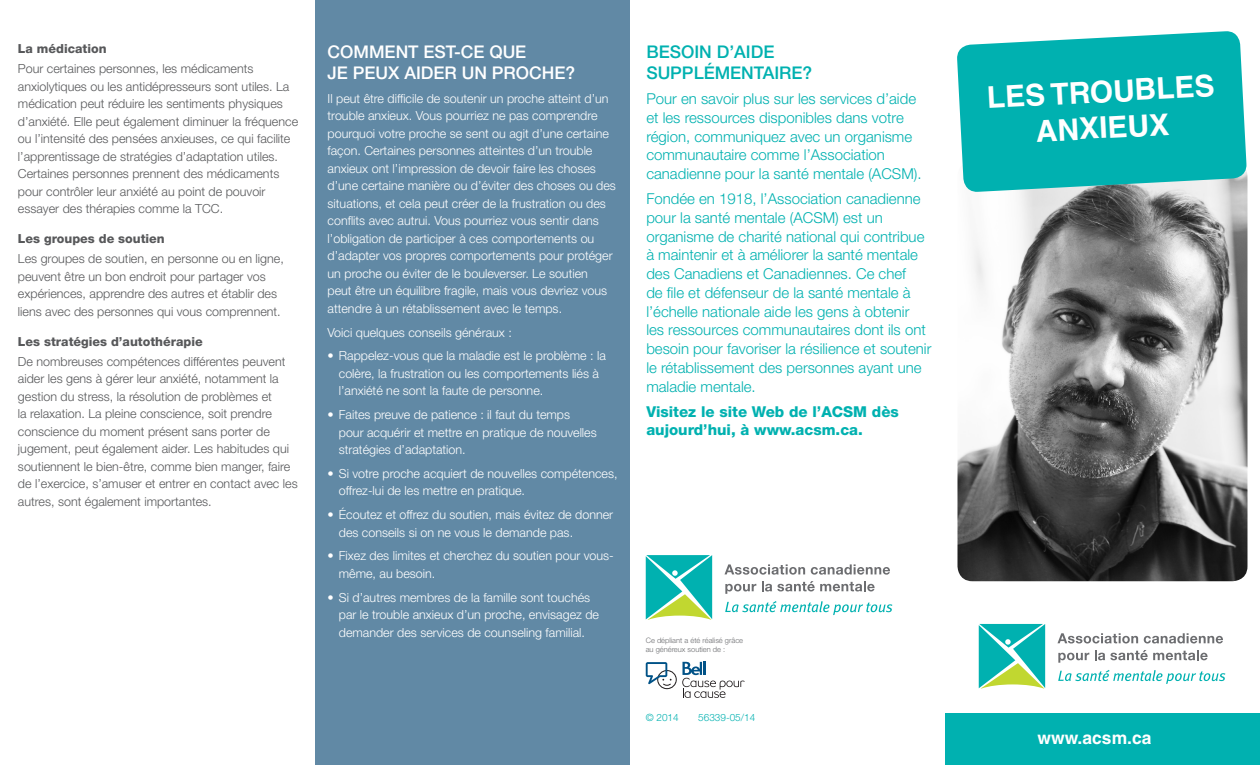
<style>
.page{position:relative;width:1260px;height:765px;background:#fff}
.page>*{position:absolute;margin:0;border:0;box-sizing:border-box;transform-origin:0 0}
.t1{font:700 30px/36px "Helvetica";color:#fff;text-align:center}
.Heading{font:500 17.5px/21px "Helvetica Neue LT Std";color:#fff}
.Back_panel_heading{font:500 17.5px/21px "Helvetica Neue LT Std";color:#00b1b0}
.t2{font:700 17.5px "Helvetica";color:#fff}
.Back_panel_text{font:300 15px/18.8px "Helvetica Neue LT Std";color:#00b1b0}
.Back_panel_text-2{font:800 15px/18.8px "Helvetica Neue LT Std";color:#00b1b0}
.Body_text{font:300 12.5px/17.5px "Helvetica Neue LT Std";color:#fff}
.Body_text-2{font:300 12.5px/17.5px "Helvetica Neue LT Std";color:#57585a}
.Subheading{font:800 12.5px "Helvetica Neue LT Std";color:#57585a}
.t3{font:300 10px "Helvetica Neue LT Std";color:#00b1b0}
.t4{font:300 7.5px/9px "Helvetica Neue LT Std";color:#6c6d70}
</style>
<div class="page">
<img style="left:958px;top:174px;width:290px;height:407px">
<svg style="left:957px;top:31px;width:290px;height:162px;background:#1ab7b6"></svg>
<div style="left:945px;top:714px;width:315px;height:51px;background:#00b1b0"></div>
<div style="left:315px;top:0;width:315px;height:765px;background:#6189a5"></div>
<svg style="left:646px;top:555px;width:66px;height:65px;background:#49c4ab"></svg>
<svg style="left:725px;top:564px;width:80px;height:11px"></svg>
<svg style="left:811px;top:564px;width:79px;height:11px"></svg>
<svg style="left:725px;top:584px;width:31px;height:10px"></svg>
<svg style="left:762px;top:581px;width:113px;height:10px"></svg>
<svg style="left:725px;top:601px;width:167px;height:14px"></svg>
<svg style="left:646px;top:662px;width:99px;height:36px"></svg>
<svg style="left:979px;top:624px;width:66px;height:65px;background:#4ac4ab"></svg>
<svg style="left:1058px;top:633px;width:80px;height:11px"></svg>
<svg style="left:1144px;top:633px;width:79px;height:11px"></svg>
<svg style="left:1058px;top:653px;width:31px;height:10px"></svg>
<svg style="left:1095px;top:650px;width:113px;height:10px"></svg>
<svg style="left:1058px;top:670px;width:167px;height:14px"></svg>
<p class="Subheading" style="left:18px;top:42px;width:90px">La médication</p>
<p class="Body_text-2" style="left:18px;top:60px;width:282px">Pour certaines personnes, les médicaments anxiolytiques ou les antidépresseurs sont utiles. La médication peut réduire les sentiments physiques d’anxiété. Elle peut également diminuer la fréquence ou l’intensité des pensées anxieuses, ce qui facilite l’apprentissage de stratégies d’adaptation utiles.<br>Certaines personnes prennent des médicaments pour contrôler leur anxiété au point de pouvoir essayer des thérapies comme la TCC.</p>
<p class="Subheading" style="left:18px;top:232px;width:148px">Les groupes de soutien</p>
<p class="Body_text-2" style="left:18px;top:250px;width:267px">Les groupes de soutien, en personne ou en ligne, peuvent être un bon endroit pour partager vos expériences, apprendre des autres et établir des liens avec des personnes qui vous comprennent.</p>
<p class="Subheading" style="left:18px;top:334px;width:186px">Les stratégies d’autothérapie</p>
<p class="Body_text-2" style="left:18px;top:352px;width:281px">De nombreuses compétences différentes peuvent aider les gens à gérer leur anxiété, notamment la gestion du stress, la résolution de problèmes et<br>la relaxation. La pleine conscience, soit prendre conscience du moment présent sans porter de jugement, peut également aider. Les habitudes qui soutiennent le bien-être, comme bien manger, faire de l’exercice, s’amuser et entrer en contact avec les autres, sont également importantes.</p>
<p class="Heading" style="left:328px;top:41px;width:249px">COMMENT EST-CE QUE<br>JE PEUX AIDER UN PROCHE?</p>
<p class="Body_text" style="left:328px;top:90px;width:290px">Il peut être difficile de soutenir un proche atteint d’un trouble anxieux. Vous pourriez ne pas comprendre pourquoi votre proche se sent ou agit d’une certaine façon. Certaines personnes atteintes d’un trouble anxieux ont l’impression de devoir faire les choses d’une certaine manière ou d’éviter des choses ou des situations, et cela peut créer de la frustration ou des conflits avec autrui. Vous pourriez vous sentir dans l’obligation de participer à ces comportements ou d’adapter vos propres comportements pour protéger un proche ou éviter de le bouleverser. Le soutien<br>peut être un équilibre fragile, mais vous devriez vous attendre à un rétablissement avec le temps.</p>
<p class="Body_text" style="left:328px;top:323px;width:186px">Voici quelques conseils généraux :</p>
<p class="Body_text" style="left:339px;top:347px;width:268px;text-indent:-11px">• Rappelez-vous que la maladie est le problème : la colère, la frustration ou les comportements liés à l’anxiété ne sont la faute de personne.</p>
<p class="Body_text" style="left:339px;top:406px;width:259px;text-indent:-11px">• Faites preuve de patience : il faut du temps pour acquérir et mettre en pratique de nouvelles stratégies d’adaptation.</p>
<p class="Body_text" style="left:339px;top:465px;width:280px;text-indent:-11px">• Si votre proche acquiert de nouvelles compétences, offrez-lui de les mettre en pratique.</p>
<p class="Body_text" style="left:339px;top:506px;width:276px;text-indent:-11px">• Écoutez et offrez du soutien, mais évitez de donner des conseils si on ne vous le demande pas.</p>
<p class="Body_text" style="left:339px;top:547px;width:277px;text-indent:-11px">• Fixez des limites et cherchez du soutien pour vous&shy;même, au besoin.</p>
<p class="Body_text" style="left:339px;top:588px;width:262px;text-indent:-11px">• Si d’autres membres de la famille sont touchés par le trouble anxieux d’un proche, envisagez de demander des services de counseling familial.</p>
<p class="Back_panel_heading" style="left:646px;top:41px;width:167px">BESOIN D’AIDE<br>SUPPLÉMENTAIRE?</p>
<p class="Back_panel_text" style="left:646px;top:89px;width:277px">Pour en savoir plus sur les services d’aide et les ressources disponibles dans votre région, communiquez avec un organisme communautaire comme l’Association canadienne pour la santé mentale (ACSM).</p>
<p class="Back_panel_text" style="left:646px;top:189px;width:287px">Fondée en 1918, l’Association canadienne pour la santé mentale (ACSM) est un organisme de charité national qui contribue à maintenir et à améliorer la santé mentale des Canadiens et Canadiennes. Ce chef<br>de file et défenseur de la santé mentale à l’échelle nationale aide les gens à obtenir<br>les ressources communautaires dont ils ont besoin pour favoriser la résilience et soutenir le rétablissement des personnes ayant une maladie mentale.</p>
<p class="Back_panel_text-2" style="left:646px;top:402px;width:254px">Visitez le site Web de l’ACSM dès aujourd’hui, à www.acsm.ca.</p>
<p class="t4" style="left:646px;top:635px;width:99px">Ce dépliant a été réalisé grâce au généreux soutien de :</p>
<p class="t3" style="left:646px;top:711px;width:35px">© 2014</p>
<p class="t3" style="left:698px;top:711px;width:59px">56339-05/14</p>
<p class="t1" style="left:986px;top:79px;width:230px;rotate:-3deg">LES TROUBLES<br>ANXIEUX</p>
<p class="t2" style="left:1038px;top:727px;width:116px">www.acsm.ca</p>
</div>
